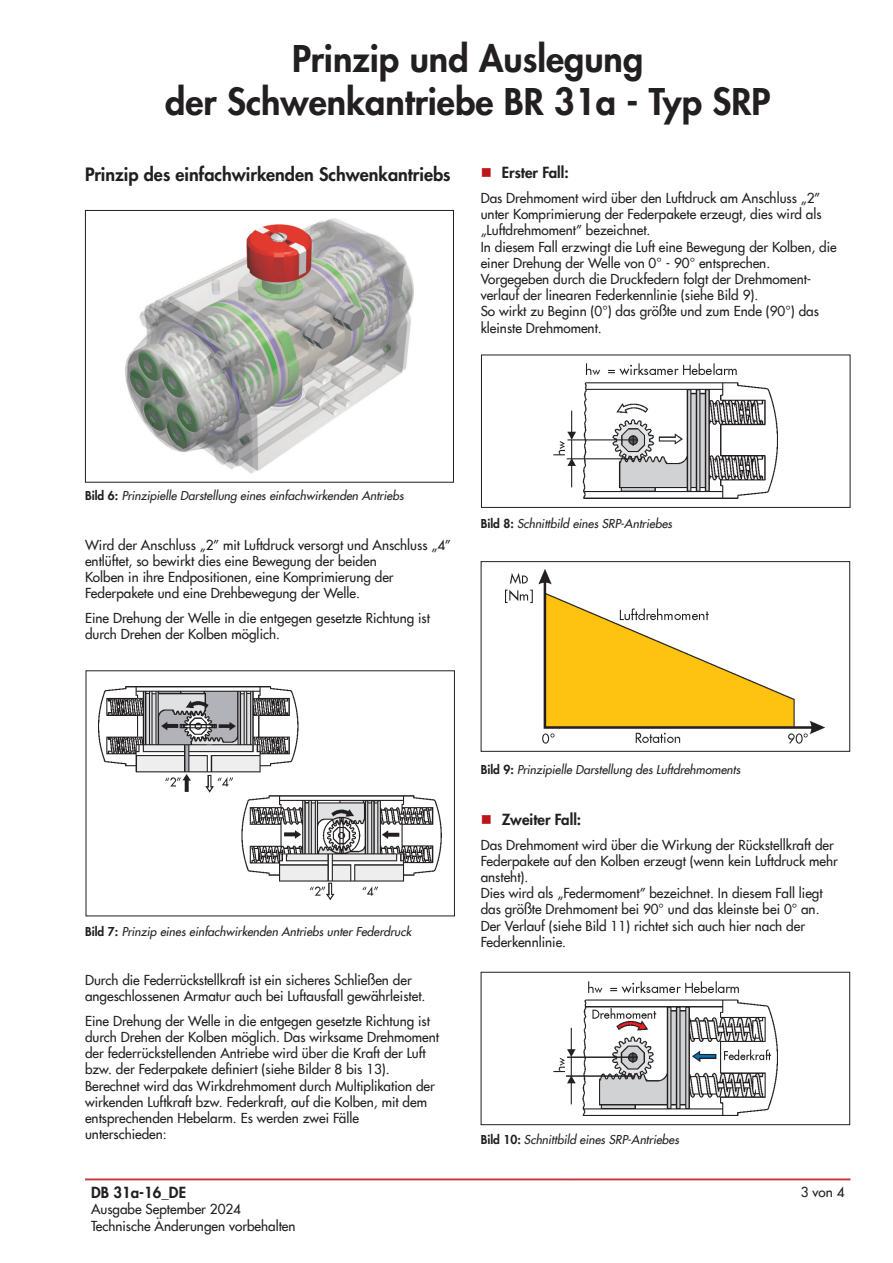
<style>
.page{position:relative;width:893px;height:1263px;background:#fff}
.page>*{position:absolute;margin:0;border:0;box-sizing:border-box;transform-origin:0 0}
.t1{font:800 36px/43.2px "Futura Com";color:#231f20;text-align:center}
.t2{font:800 18px "Futura Com";color:#231f20}
.t3{font:800 15px "Futura Com";color:#231f20}
.t4{font:500 13.5px/16.2px "Futura Com";color:#231f20}
.t5{font:italic 500 12px "Futura Com";color:#231f20}
.s1{color:#be151b}
.s2{font-weight:800;font-style:normal}
</style>
<div class="page">
<hr style="left:85px;top:1179px;width:489px;height:1px;background:#be151b">
<hr style="left:574px;top:1179px;width:276px;height:1px;background:#be151b">
<div style="left:85px;top:210px;width:369px;height:273px;border:1px solid #231f20"></div>
<img style="left:125px;top:219px;width:289px;height:255px">
<img style="left:99px;top:687px;width:342px;height:213px">
<div style="left:481px;top:355px;width:369px;height:153px;border:1px solid #231f20"></div>
<div style="left:481px;top:561px;width:369px;height:191px;border:1px solid #231f20"></div>
<img style="left:554px;top:364px;width:223px;height:134px">
<img style="left:506px;top:569px;width:319px;height:174px">
<div style="left:481px;top:972px;width:369px;height:153px;border:1px solid #231f20"></div>
<img style="left:554px;top:981px;width:223px;height:134px">
<h1 class="t1" style="left:165px;top:36px;width:607px">Prinzip und Auslegung<br>der Schwenkantriebe BR 31a - Typ SRP</h1>
<h2 class="t2" style="left:85px;top:160px;width:367px">Prinzip des einfachwirkenden Schwenkantriebs</h2>
<p class="t3" style="left:481px;top:161px;width:90px"><span class="s1">■</span> Erster Fall:</p>
<p class="t4" style="left:481px;top:189px;width:358px">Das Drehmoment wird über den Luftdruck am Anschluss „2” unter Komprimierung der Federpakete erzeugt, dies wird als „Luftdrehmoment” bezeichnet.<br>In diesem Fall erzwingt die Luft eine Bewegung der Kolben, die einer Drehung der Welle von 0° - 90° entsprechen.<br>Vorgegeben durch die Druckfedern folgt der Drehmoment&shy;verlauf der linearen Federkennlinie (siehe Bild 9).<br>So wirkt zu Beginn (0°) das größte und zum Ende (90°) das kleinste Drehmoment.</p>
<p class="t5" style="left:85px;top:487px;width:320px"><span class="s2">Bild 6:</span> Prinzipielle Darstellung eines einfachwirkenden Antriebs</p>
<p class="t4" style="left:85px;top:536px;width:368px">Wird der Anschluss „2” mit Luftdruck versorgt und Anschluss „4” entlüftet, so bewirkt dies eine Bewegung der beiden<br>Kolben in ihre Endpositionen, eine Komprimierung der Federpakete und eine Drehbewegung der Welle.</p>
<p class="t4" style="left:85px;top:609px;width:346px">Eine Drehung der Welle in die entgegen gesetzte Richtung ist durch Drehen der Kolben möglich.</p>
<p class="t5" style="left:481px;top:515px;width:193px"><span class="s2">Bild 8:</span> Schnittbild eines SRP-Antriebes</p>
<p class="t5" style="left:85px;top:922px;width:328px"><span class="s2">Bild 7:</span> Prinzip eines einfachwirkenden Antriebs unter Federdruck</p>
<p class="t4" style="left:85px;top:971px;width:342px">Durch die Federrückstellkraft ist ein sicheres Schließen der angeschlossenen Armatur auch bei Luftausfall gewährleistet.</p>
<p class="t4" style="left:85px;top:1012px;width:355px">Eine Drehung der Welle in die entgegen gesetzte Richtung ist durch Drehen der Kolben möglich. Das wirksame Drehmoment der federrückstellenden Antriebe wird über die Kraft der Luft bzw. der Federpakete definiert (siehe Bilder 8 bis 13).<br>Berechnet wird das Wirkdrehmoment durch Multiplikation der wirkenden Luftkraft bzw. Federkraft, auf die Kolben, mit dem entsprechenden Hebelarm. Es werden zwei Fälle unterschieden:</p>
<p class="t3" style="left:91px;top:1181px;width:96px">DB 31a-16_DE</p>
<p class="t4" style="left:91px;top:1201px;width:206px">Ausgabe September 2024<br>Technische Änderungen vorbehalten</p>
<p class="t5" style="left:481px;top:760px;width:261px"><span class="s2">Bild 9:</span> Prinzipielle Darstellung des Luftdrehmoments</p>
<p class="t3" style="left:481px;top:808px;width:102px"><span class="s1">■</span> Zweiter Fall:</p>
<p class="t4" style="left:481px;top:836px;width:359px">Das Drehmoment wird über die Wirkung der Rückstellkraft der Federpakete auf den Kolben erzeugt (wenn kein Luftdruck mehr ansteht).<br>Dies wird als „Federmoment” bezeichnet. In diesem Fall liegt das größte Drehmoment bei 90° und das kleinste bei 0° an.<br>Der Verlauf (siehe Bild 11) richtet sich auch hier nach der Federkennlinie.</p>
<p class="t5" style="left:481px;top:1131px;width:200px"><span class="s2">Bild 10:</span> Schnittbild eines SRP-Antriebes</p>
<p class="t4" style="left:801px;top:1183px;width:45px">3 von 4</p>
</div>
